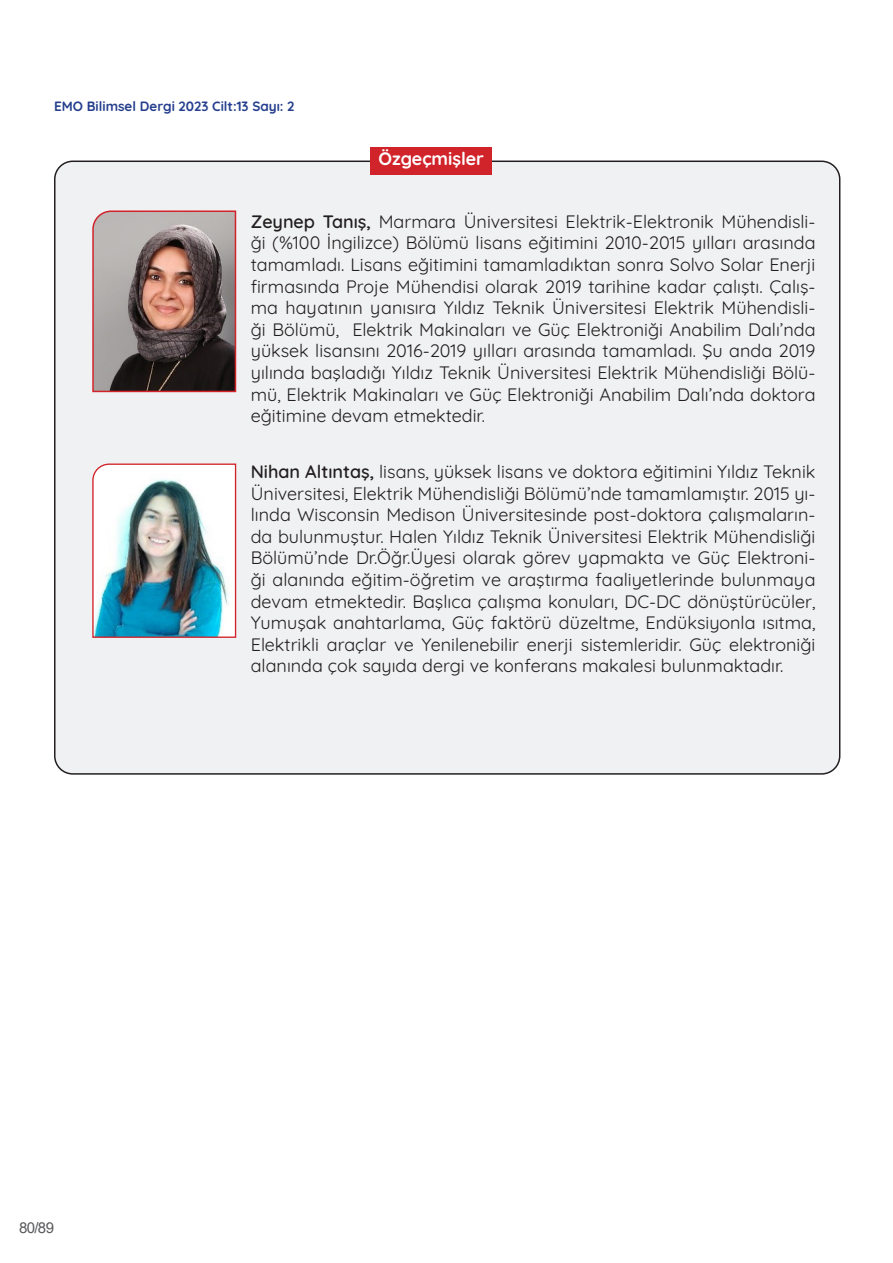
<style>
.page{position:relative;width:893px;height:1263px;background:#fff}
.page>*{position:absolute;margin:0;border:0;box-sizing:border-box;transform-origin:0 0}
.t1{font:18px/21.6px "Quicksand";color:#231f20;text-align:justify}
.t2{font:700 18px "Quicksand";color:#fff}
.t3{font:15px "Arial";color:#57585a}
.t4{font:700 13.5px "Quicksand";color:#253f8e}
.s1{font-weight:600}
</style>
<div class="page">
<div style="left:55px;top:161px;width:785px;height:613px;background:#f0f1f2;border-radius:18px"></div>
<svg style="left:92px;top:210px;width:145px;height:183px;background:#846f6c"></svg>
<img style="left:92px;top:463px;width:145px;height:175px">
<div style="left:371px;top:147px;width:121px;height:27px;background:#d1232a"></div>
<p class="t4" style="left:54px;top:96px;width:242px">EMO Bilimsel Dergi 2023 Cilt:13 Sayı: 2</p>
<p class="t2" style="left:378px;top:144px;width:107px">Özgeçmişler</p>
<p class="t1" style="left:251px;top:209px;width:566px"><span class="s1">Zeynep Tanış,</span> Marmara Üniversitesi Elektrik-Elektronik Mühendisli&shy;ği (%100 İngilizce) Bölümü lisans eğitimini 2010-2015 yılları arasında tamamladı. Lisans eğitimini tamamladıktan sonra Solvo Solar Enerji firmasında Proje Mühendisi olarak 2019 tarihine kadar çalıştı. Çalış&shy;ma hayatının yanısıra Yıldız Teknik Üniversitesi Elektrik Mühendisli&shy;ği Bölümü, Elektrik Makinaları ve Güç Elektroniği Anabilim Dalı’nda yüksek lisansını 2016-2019 yılları arasında tamamladı. Şu anda 2019 yılında başladığı Yıldız Teknik Üniversitesi Elektrik Mühendisliği Bölü&shy;mü, Elektrik Makinaları ve Güç Elektroniği Anabilim Dalı’nda doktora eğitimine devam etmektedir.</p>
<p class="t1" style="left:251px;top:459px;width:566px"><span class="s1">Nihan Altıntaş,</span> lisans, yüksek lisans ve doktora eğitimini Yıldız Teknik Üniversitesi, Elektrik Mühendisliği Bölümü’nde tamamlamıştır. 2015 yı&shy;lında Wisconsin Medison Üniversitesinde post-doktora çalışmaların&shy;da bulunmuştur. Halen Yıldız Teknik Üniversitesi Elektrik Mühendisliği Bölümü’nde Dr.Öğr.Üyesi olarak görev yapmakta ve Güç Elektroni&shy;ği alanında eğitim-öğretim ve araştırma faaliyetlerinde bulunmaya devam etmektedir. Başlıca çalışma konuları, DC-DC dönüştürücüler, Yumuşak anahtarlama, Güç faktörü düzeltme, Endüksiyonla ısıtma, Elektrikli araçlar ve Yenilenebilir enerji sistemleridir. Güç elektroniği alanında çok sayıda dergi ve konferans makalesi bulunmaktadır.</p>
<p class="t3" style="left:19px;top:1217px;width:36px">80/89</p>
</div>
